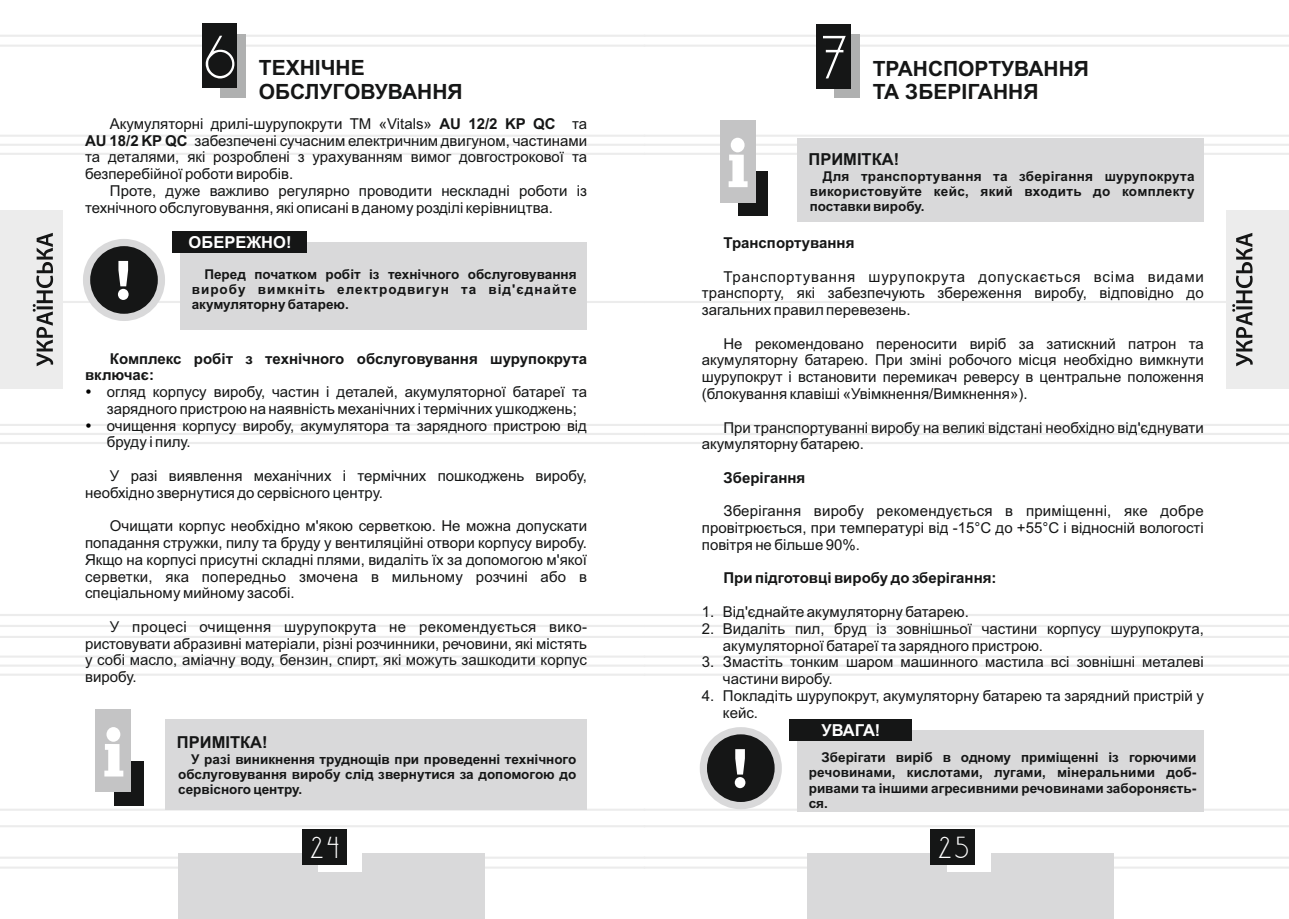
<style>
.page{position:relative;width:1289px;height:919px;background:#fff}
.page>*{position:absolute;margin:0;border:0;box-sizing:border-box;transform-origin:0 0}
.t1{font:52.5px "DS Standart Cyr";color:#fff}
.t2{font:26.25px "DS Standart Cyr";color:#fff}
.t3{font:700 21px/23.4px "Arial";color:#151616}
.t4{font:700 16.5px "Arial";color:#151616}
.t5{font:700 16.5px "Arial";color:#fff}
.t6{font:15px/16.8px "Arial";color:#151616}
.t7{font:700 15px/16.8px "Arial";color:#151616}
.t8{font:700 13.5px/15.1px "Arial";color:#151616;text-align:justify}
.s1{font-weight:700}
</style>
<div class="page">
<hr style="left:644px;top:135px;width:644px;height:2px;background:#ececec">
<hr style="left:644px;top:442px;width:644px;height:2px;background:#ececec">
<hr style="left:644px;top:614px;width:644px;height:2px;background:#ececec">
<hr style="left:644px;top:635px;width:644px;height:3px;background:#ececec">
<hr style="left:644px;top:655px;width:644px;height:2px;background:#ececec">
<hr style="left:644px;top:673px;width:644px;height:2px;background:#ececec">
<hr style="left:644px;top:856px;width:644px;height:2px;background:#ececec">
<hr style="left:644px;top:866px;width:644px;height:2px;background:#ececec">
<hr style="left:644px;top:35px;width:644px;height:2px;background:#ececec">
<hr style="left:644px;top:45px;width:644px;height:2px;background:#ececec">
<hr style="left:644px;top:808px;width:644px;height:2px;background:#ececec">
<hr style="left:644px;top:825px;width:644px;height:2px;background:#ececec">
<hr style="left:644px;top:301px;width:644px;height:2px;background:#ececec">
<hr style="left:0;top:135px;width:644px;height:2px;background:#ececec">
<hr style="left:0;top:442px;width:644px;height:2px;background:#ececec">
<hr style="left:0;top:614px;width:644px;height:2px;background:#ececec">
<hr style="left:0;top:625px;width:1288px;height:2px;background:#ececec">
<hr style="left:0;top:635px;width:644px;height:3px;background:#ececec">
<hr style="left:0;top:655px;width:644px;height:2px;background:#ececec">
<hr style="left:0;top:664px;width:1288px;height:3px;background:#f1f1f1">
<hr style="left:0;top:673px;width:644px;height:2px;background:#ececec">
<hr style="left:0;top:856px;width:644px;height:2px;background:#ececec">
<hr style="left:0;top:866px;width:644px;height:2px;background:#ececec">
<hr style="left:0;top:35px;width:644px;height:2px;background:#ececec">
<hr style="left:0;top:45px;width:644px;height:2px;background:#ececec">
<hr style="left:0;top:808px;width:644px;height:2px;background:#ececec">
<hr style="left:0;top:825px;width:644px;height:2px;background:#ececec">
<hr style="left:0;top:301px;width:644px;height:2px;background:#ececec">
<div style="left:178px;top:853px;width:307px;height:65px;background:#d9d9da"></div>
<div style="left:318px;top:832px;width:44px;height:39px;background:#fff"></div>
<div style="left:301px;top:829px;width:45px;height:36px;background:#151616"></div>
<div style="left:0;top:210px;width:62px;height:179px;background:#ececec"></div>
<svg style="left:33px;top:233px;width:20px;height:133px"></svg>
<div style="left:807px;top:853px;width:306px;height:65px;background:#d9d9da"></div>
<div style="left:946px;top:832px;width:44px;height:39px;background:#fff"></div>
<div style="left:930px;top:829px;width:45px;height:36px;background:#151616"></div>
<div style="left:1226px;top:210px;width:62px;height:179px;background:#ececec"></div>
<svg style="left:1232px;top:233px;width:20px;height:133px"></svg>
<div style="left:738px;top:171px;width:30px;height:45px;background:#151616"></div>
<div style="left:719px;top:120px;width:36px;height:82px;background:#c4c4c5"></div>
<svg style="left:0;top:138px;width:1288px;height:49px"></svg>
<div style="left:797px;top:138px;width:406px;height:84px;background:#d9d9da"></div>
<div style="left:834px;top:34px;width:25px;height:64px;background:#afb0b0"></div>
<div style="left:816px;top:24px;width:34px;height:64px;background:#151616"></div>
<div style="left:699px;top:727px;width:82px;height:82px;border:14px solid #d9d9da;border-radius:50%"></div>
<div style="left:707px;top:734px;width:67px;height:68px;background:#151616;border-radius:50%"></div>
<svg style="left:734px;top:749px;width:11px;height:39px"></svg>
<div style="left:797px;top:730px;width:406px;height:81px;background:#d9d9da"></div>
<div style="left:789px;top:719px;width:122px;height:22px;background:#151616"></div>
<div style="left:220px;top:34px;width:26px;height:63px;background:#afb0b0"></div>
<div style="left:202px;top:24px;width:35px;height:64px;background:#151616"></div>
<div style="left:83px;top:239px;width:82px;height:82px;border:14px solid #d9d9da;border-radius:50%"></div>
<div style="left:90px;top:246px;width:68px;height:68px;background:#151616;border-radius:50%"></div>
<svg style="left:118px;top:261px;width:11px;height:39px"></svg>
<div style="left:180px;top:242px;width:407px;height:87px;background:#d9d9da"></div>
<div style="left:172px;top:231px;width:134px;height:22px;background:#151616"></div>
<div style="left:115px;top:760px;width:29px;height:45px;background:#151616"></div>
<div style="left:95px;top:708px;width:36px;height:83px;background:#c4c4c5"></div>
<svg style="left:104px;top:727px;width:19px;height:49px"></svg>
<div style="left:166px;top:719px;width:421px;height:90px;background:#d9d9da"></div>
<svg style="left:0;top:424px;width:1288px;height:11px"></svg>
<h1 class="t1" style="left:205px;top:36px;width:32px">6</h1>
<h3 class="t3" style="left:259px;top:58px;width:205px">ТЕХНІЧНЕ<br>ОБСЛУГОВУВАННЯ</h3>
<p class="t6" style="left:85px;top:116px;width:503px;text-align:justify;text-indent:25px">Акумуляторні дрилі-шурупокрути ТМ «Vitals» <span class="s1">AU 12/2 KP QC</span> та <span class="s1">AU 18/2 KP QC</span> забезпечені сучасним електричним двигуном, частинами та деталями, які розроблені з урахуванням вимог довгострокової та безперебійної роботи виробів.</p>
<p class="t6" style="left:85px;top:184px;width:503px;text-indent:25px">Проте, дуже важливо регулярно проводити нескладні роботи із технічного обслуговування, які описані в даному розділі керівництва.</p>
<p class="t5" style="left:189px;top:236px;width:104px">ОБЕРЕЖНО!</p>
<p class="t8" style="left:192px;top:267px;width:386px;text-indent:13px">Перед початком робіт із технічного обслуговування виробу вимкніть електродвигун та від'єднайте акумуляторну батарею.</p>
<p class="t7" style="left:85px;top:351px;width:503px;text-indent:25px">Комплекс робіт з технічного обслуговування шурупокрута включає:</p>
<p class="t6" style="left:107px;top:385px;width:481px">огляд корпусу виробу, частин і деталей, акумуляторної батареї та зарядного пристрою на наявність механічних і термічних ушкоджень; очищення корпусу виробу, акумулятора та зарядного пристрою від бруду і пилу.</p>
<p class="t6" style="left:85px;top:468px;width:503px;text-indent:25px">У разі виявлення механічних і термічних пошкоджень виробу, необхідно звернутися до сервісного центру.</p>
<p class="t6" style="left:85px;top:519px;width:503px;text-align:justify;text-indent:25px">Очищати корпус необхідно м'якою серветкою. Не можна допускати попадання стружки, пилу та бруду у вентиляційні отвори корпусу виробу.<br>Якщо на корпусі присутні складні плями, видаліть їх за допомогою м'якої серветки, яка попередньо змочена в мильному розчині або в спеціальному мийному засобі.</p>
<p class="t6" style="left:85px;top:619px;width:503px;text-align:justify;text-indent:25px">У процесі очищення шурупокрута не рекомендується вико&shy;ристовувати абразивні матеріали, різні розчинники, речовини, які містять у собі масло, аміачну воду, бензин, спирт, які можуть зашкодити корпус виробу.</p>
<p class="t4" style="left:177px;top:735px;width:92px">ПРИМІТКА!</p>
<p class="t8" style="left:178px;top:752px;width:399px;text-indent:13px">У разі виникнення труднощів при проведенні технічного обслуговування виробу слід звернутися за допомогою до сервісного центру.</p>
<h1 class="t1" style="left:822px;top:36px;width:26px">7</h1>
<h3 class="t3" style="left:872px;top:58px;width:218px">ТРАНСПОРТУВАННЯ<br>ТА ЗБЕРІГАННЯ</h3>
<p class="t4" style="left:808px;top:153px;width:92px">ПРИМІТКА!</p>
<p class="t8" style="left:809px;top:170px;width:386px;text-indent:13px">Для транспортування та зберігання шурупокрута використовуйте кейс, який входить до комплекту поставки виробу.</p>
<p class="t7" style="left:723px;top:236px;width:132px">Транспортування</p>
<p class="t6" style="left:702px;top:269px;width:503px;text-align:justify;text-indent:22px">Транспортування шурупокрута допускається всіма видами транспорту, які забезпечують збереження виробу, відповідно до загальних правил перевезень.</p>
<p class="t6" style="left:702px;top:336px;width:503px;text-align:justify;text-indent:22px">Не рекомендовано переносити виріб за затискний патрон та акумуляторну батарею. При зміні робочого місця необхідно вимкнути шурупокрут і встановити перемикач реверсу в центральне положення (блокування клавіші «Увімкнення/Вимкнення»).</p>
<p class="t6" style="left:702px;top:420px;width:503px;text-indent:21px">При транспортуванні виробу на великі відстані необхідно від'єднувати акумуляторну батарею.</p>
<p class="t7" style="left:723px;top:470px;width:83px">Зберігання</p>
<p class="t6" style="left:702px;top:504px;width:503px;text-align:justify;text-indent:22px">Зберігання виробу рекомендується в приміщенні, яке добре провітрюється, при температурі від -15°С до +55°С і відносній вологості повітря не більше 90%.</p>
<p class="t7" style="left:723px;top:571px;width:275px">При підготовці виробу до зберігання:</p>
<p class="t6" style="left:702px;top:604px;width:269px">1. Від'єднайте акумуляторну батарею.</p>
<p class="t6" style="left:723px;top:621px;width:482px;text-indent:-21px">2. Видаліть пил, бруд із зовнішньої частини корпусу шурупокрута, акумуляторної батареї та зарядного пристрою.</p>
<p class="t6" style="left:723px;top:655px;width:482px;text-indent:-21px">3. Змастіть тонким шаром машинного мастила всі зовнішні металеві частини виробу.</p>
<p class="t6" style="left:723px;top:688px;width:482px;text-indent:-21px">4. Покладіть шурупокрут, акумуляторну батарею та зарядний пристрій у кейс.</p>
<p class="t5" style="left:821px;top:724px;width:60px">УВАГА!</p>
<p class="t8" style="left:808px;top:751px;width:389px;text-indent:13px">Зберігати виріб в одному приміщенні із горючими речовинами, кислотами, лугами, мінеральними доб&shy;ривами та іншими агресивними речовинами забороняєть&shy;ся.</p>
<h2 class="t2" style="left:310px;top:836px;width:30px">24</h2>
<h2 class="t2" style="left:938px;top:836px;width:31px">25</h2>
</div>
